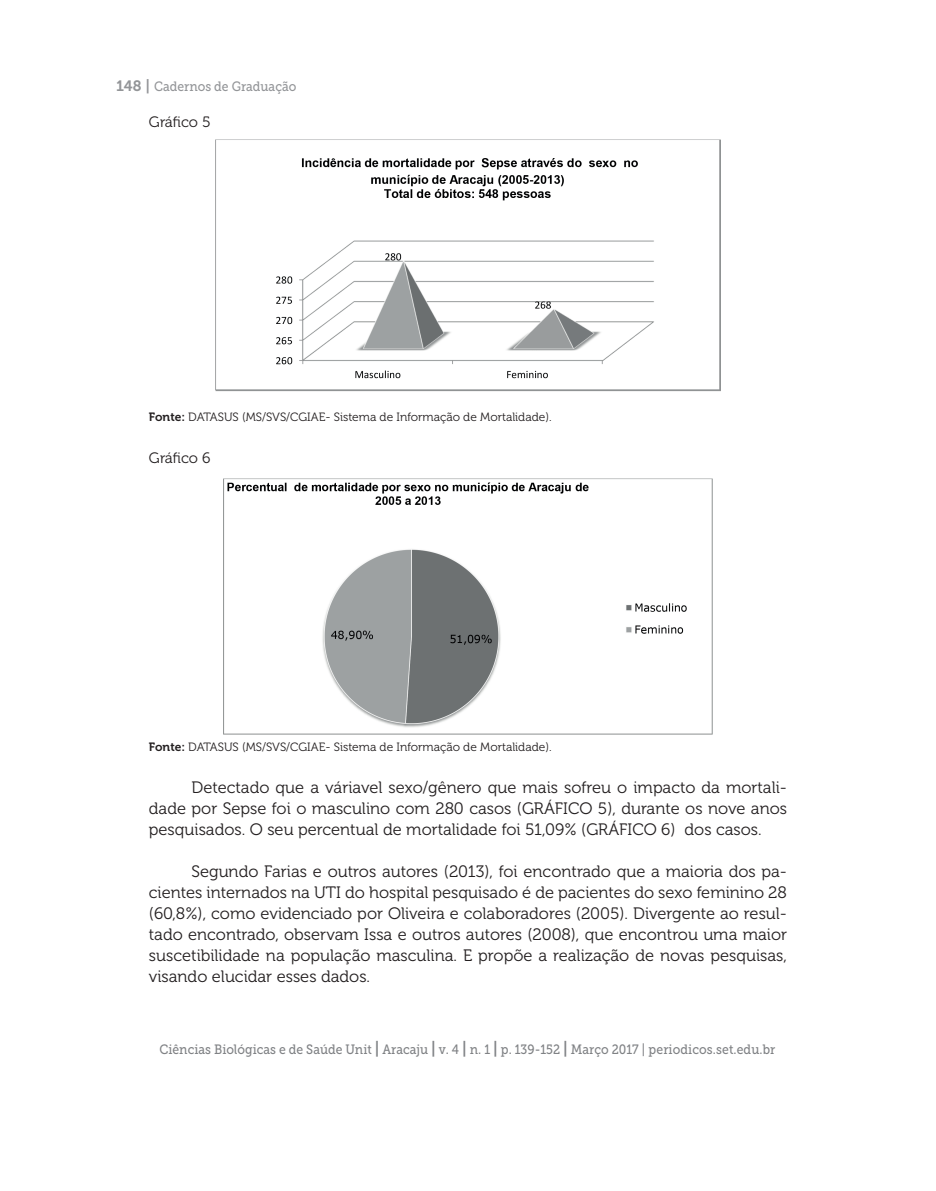
<style>
.page{position:relative;width:936px;height:1191px;background:#fff}
.page>*{position:absolute;margin:0;border:0;box-sizing:border-box;transform-origin:0 0}
.t1{font:16.5px/21px "Museo 300";color:#231f20;text-align:justify}
.t2{font:15px "Museo 300";color:#231f20}
.t3{font:13.5px "Museo Slab 500";color:#808285;scale:.9 1}
.t4{font:13.5px "Museo Slab 500";color:#939598;scale:.9 1}
.t5{font:12px "Museo 300";color:#231f20}
.s1{font-family:"Museo 700";font-size:15px}
.s2{font-family:"Museo 700"}
.s3{font-family:"Museo 700";font-size:16.5px}
</style>
<div class="page">
<img style="left:215px;top:139px;width:505px;height:253px">
<img style="left:224px;top:478px;width:488px;height:257px">
<p class="t4" style="left:116px;top:79px;width:202px"><span class="s1">148 |</span> Cadernos de Graduação</p>
<p class="t2" style="left:149px;top:114px;width:63px">Gráfico 5</p>
<p class="t5" style="left:149px;top:411px;width:404px"><span class="s2">Fonte:</span> DATASUS (MS/SVS/CGIAE- Sistema de Informação de Mortalidade).</p>
<p class="t2" style="left:149px;top:450px;width:63px">Gráfico 6</p>
<p class="t5" style="left:149px;top:740px;width:404px"><span class="s2">Fonte:</span> DATASUS (MS/SVS/CGIAE- Sistema de Informação de Mortalidade).</p>
<p class="t1" style="left:149px;top:777px;width:639px;text-indent:43px">Detectado que a váriavel sexo/gênero que mais sofreu o impacto da mortali&shy;dade por Sepse foi o masculino com 280 casos (GRÁFICO 5), durante os nove anos pesquisados. O seu percentual de mortalidade foi 51,09% (GRÁFICO 6) dos casos.</p>
<p class="t1" style="left:149px;top:861px;width:639px;text-indent:43px">Segundo Farias e outros autores (2013), foi encontrado que a maioria dos pa&shy;cientes internados na UTI do hospital pesquisado é de pacientes do sexo feminino 28 (60,8%), como evidenciado por Oliveira e colaboradores (2005). Divergente ao resul&shy;tado encontrado, observam Issa e outros autores (2008), que encontrou uma maior suscetibilidade na população masculina. E propõe a realização de novas pesquisas, visando elucidar esses dados.</p>
<p class="t3" style="left:159px;top:1041px;width:685px">Ciências Biológicas e de Saúde Unit <span class="s3">|</span> Aracaju <span class="s3">|</span> v. 4 <span class="s3">|</span> n. 1 <span class="s3">|</span> p. 139-152 <span class="s3">|</span> Março 2017 | periodicos.set.edu.br</p>
</div>
